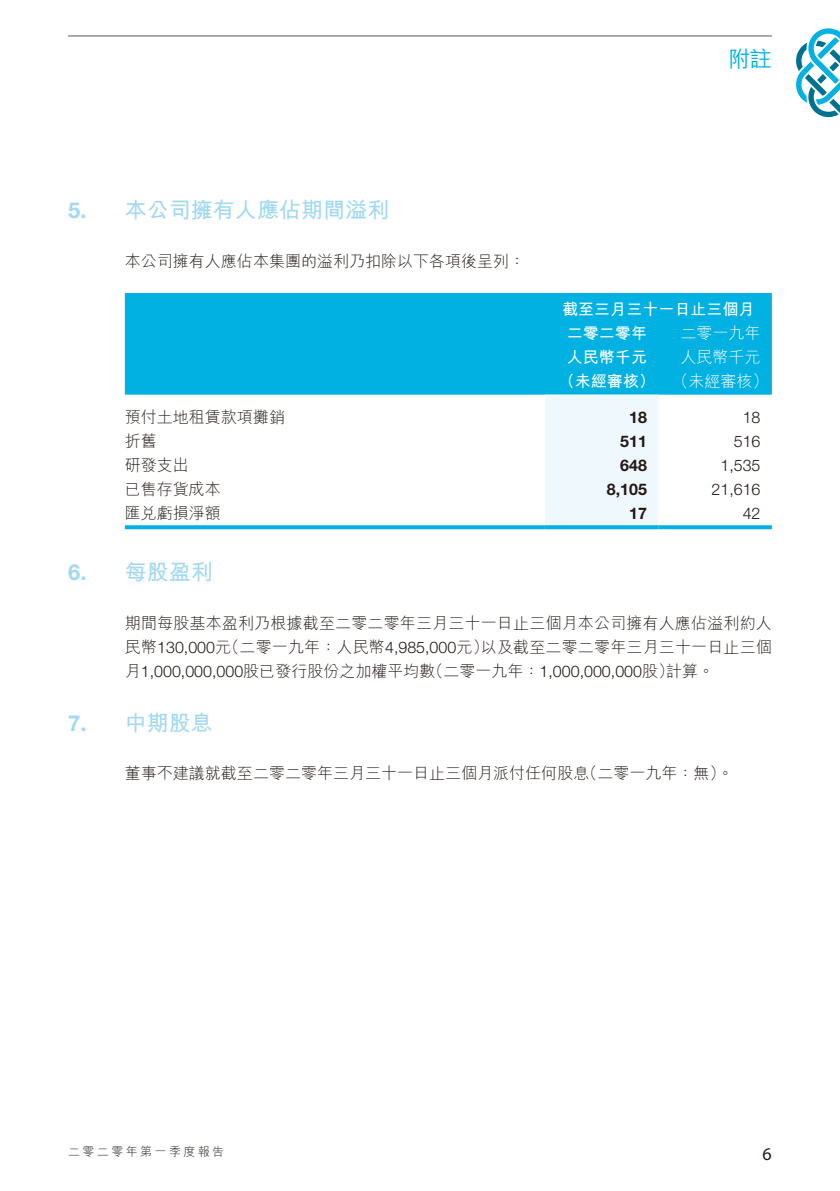
<style>
.page{position:relative;width:840px;height:1191px;background:#fff}
.page>*{position:absolute;margin:0;border:0;box-sizing:border-box;transform-origin:0 0}
.t1{font:22px "M Hei HK Bold E Ten B5 H";color:#a2d9f1}
.t2{font:22px "M Hei HK Medium E Ten B5 H";color:#00b1e1}
.t3{font:18px "Myriad Pro";color:#231916}
.t4{font:16px/24px "M Hei HK Light E Ten B5 H";color:#231916}
.t5{font:300 16px "Helvetica Neue LT Std";color:#231916}
.t6{font:16px/24px "M Hei HK Bold E Ten B5 H";color:#fff}
.t7{font:700 16px "Helvetica Neue LT Std";color:#231916}
.t8{font:16px "M Hei HK Light E Ten B5 H";color:#fff}
.t9{font:12px "M Hei HK Light E Ten B5 H";letter-spacing:.2em;color:#231916}
.s1{font-family:"Helvetica Neue LT Std";font-weight:700}
.s2{font-family:"M Hei HK Light E Ten B5 H"}
.s3{font-family:"Helvetica Neue LT Std";font-weight:300}
.s4{font-family:"M Hei HK Light E Ten B5 H";font-weight:400}
</style>
<div class="page">
<hr style="left:68px;top:35px;width:703px;height:1px;background:#595857">
<svg style="left:796px;top:28px;width:43px;height:89px"></svg>
<div style="left:125px;top:293px;width:646px;height:102px;background:#00b1e1"></div>
<div style="left:545px;top:395px;width:113px;height:130px;background:#eff8fd"></div>
<svg style="left:125px;top:525px;width:419px;height:4px;background:#10b5e2"></svg>
<svg style="left:544px;top:525px;width:114px;height:4px"></svg>
<svg style="left:658px;top:525px;width:113px;height:4px"></svg>
<h1 class="t2" style="left:728px;top:50px;width:45px">附註</h1>
<h1 class="t1" style="left:68px;top:202px;width:322px"><span class="s1">5.</span> 本公司擁有人應佔期間溢利</h1>
<p class="t4" style="left:125px;top:251px;width:402px">本公司擁有人應佔本集團的溢利乃扣除以下各項後呈列：</p>
<p class="t6" style="left:562px;top:299px;width:193px">截至三月三十一日止三個月二零二零年</p>
<p class="t8" style="left:680px;top:327px;width:81px">二零一九年</p>
<p class="t6" style="left:566px;top:347px;width:81px">人民幣千元</p>
<p class="t8" style="left:680px;top:351px;width:81px">人民幣千元</p>
<p class="t6" style="left:558px;top:371px;width:211px">（未經審核） <span class="s2">（未經審核）</span></p>
<p class="t4" style="left:125px;top:407px;width:161px">預付土地租賃款項攤銷</p>
<p class="t7" style="left:629px;top:408px;width:19px">18</p>
<p class="t5" style="left:742px;top:411px;width:19px">18</p>
<p class="t4" style="left:125px;top:431px;width:33px">折舊</p>
<p class="t7" style="left:620px;top:432px;width:28px">511</p>
<p class="t5" style="left:733px;top:435px;width:28px">516</p>
<p class="t4" style="left:125px;top:455px;width:65px">研發支出</p>
<p class="t7" style="left:620px;top:456px;width:28px">648</p>
<p class="t5" style="left:720px;top:459px;width:42px">1,535</p>
<p class="t4" style="left:125px;top:479px;width:97px">已售存貨成本</p>
<p class="t7" style="left:606px;top:480px;width:42px">8,105</p>
<p class="t5" style="left:711px;top:483px;width:50px">21,616</p>
<p class="t4" style="left:125px;top:503px;width:97px">匯兌虧損淨額</p>
<p class="t7" style="left:629px;top:504px;width:19px">17</p>
<p class="t5" style="left:742px;top:507px;width:19px">42</p>
<h1 class="t1" style="left:68px;top:564px;width:146px"><span class="s1">6.</span> 每股盈利</h1>
<p class="t4" style="left:125px;top:613px;width:648px">期間每股基本盈利乃根據截至二零二零年三月三十一日止三個月本公司擁有人應佔溢利約人民幣<span class="s3">130,000</span>元（二零一九年：人民幣<span class="s3">4,985,000</span>元）以及截至二零二零年三月三十一日止三個</p>
<p class="t5" style="left:125px;top:666px;width:590px"><span class="s4">月</span>1,000,000,000<span class="s4">股已發行股份之加權平均數（二零一九年：</span>1,000,000,000<span class="s4">股）計算。</span></p>
<h1 class="t1" style="left:68px;top:714px;width:146px"><span class="s1">7.</span> 中期股息</h1>
<p class="t4" style="left:125px;top:763px;width:610px">董事不建議就截至二零二零年三月三十一日止三個月派付任何股息（二零一九年：無）。</p>
<p class="t9" style="left:68px;top:1147px;width:157px">二零二零年第一季度報告</p>
<p class="t3" style="left:762px;top:1146px;width:11px">6</p>
</div>
